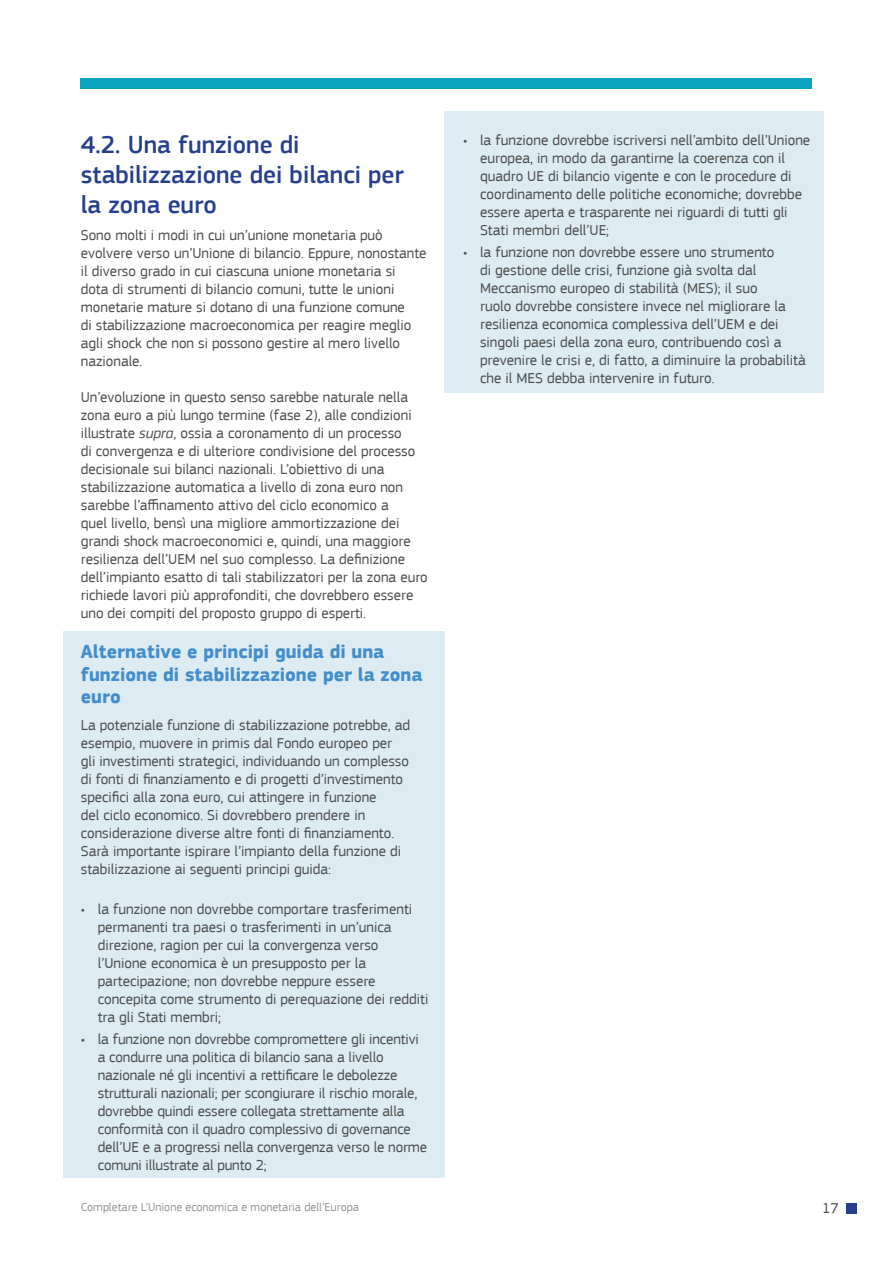
<style>
.page{position:relative;width:893px;height:1263px;background:#fff}
.page>*{position:absolute;margin:0;border:0;box-sizing:border-box;transform-origin:0 0}
._01_TITLE{font:500 25.5px/30px "EC Square Sans Pro";color:#253f8e}
._02_TITLE{font:700 19.5px/22.5px "EC Square Sans Pro";color:#448dcb}
.Body_Text{font:15px/18px "EC Square Sans Pro";color:#4c4c4e}
.t1{font:15px/18px "EC Square Sans Pro";color:#4b4c4d}
.t2{font:12px "EC Square Sans Pro";color:#939598}
.s1{font-style:italic}
</style>
<div class="page">
<div style="left:846px;top:1203px;width:10px;height:10px;background:#253f8e"></div>
<div style="left:444px;top:112px;width:380px;height:281px;background:#dcecf2"></div>
<div style="left:63px;top:631px;width:381px;height:547px;background:#dcecf2"></div>
<div style="left:81px;top:79px;width:731px;height:10px;background:#0ba3c0"></div>
<p class="_01_TITLE" style="left:81px;top:130px;width:324px">4.2. Una funzione di stabilizzazione dei bilanci per la zona euro</p>
<p class="Body_Text" style="left:81px;top:226px;width:347px">Sono molti i modi in cui un’unione monetaria può evolvere verso un’Unione di bilancio. Eppure, nonostante il diverso grado in cui ciascuna unione monetaria si dota di strumenti di bilancio comuni, tutte le unioni monetarie mature si dotano di una funzione comune<br>di stabilizzazione macroeconomica per reagire meglio agli shock che non si possono gestire al mero livello nazionale.</p>
<p class="Body_Text" style="left:81px;top:388px;width:349px">Un’evoluzione in questo senso sarebbe naturale nella zona euro a più lungo termine (fase 2), alle condizioni illustrate <span class="s1">supra</span>, ossia a coronamento di un processo<br>di convergenza e di ulteriore condivisione del processo decisionale sui bilanci nazionali. L’obiettivo di una stabilizzazione automatica a livello di zona euro non sarebbe l’affinamento attivo del ciclo economico a<br>quel livello, bensì una migliore ammortizzazione dei grandi shock macroeconomici e, quindi, una maggiore resilienza dell’UEM nel suo complesso. La definizione dell’impianto esatto di tali stabilizzatori per la zona euro richiede lavori più approfonditi, che dovrebbero essere uno dei compiti del proposto gruppo di esperti.</p>
<p class="_02_TITLE" style="left:81px;top:641px;width:343px">Alternative e principi guida di una funzione di stabilizzazione per la zona euro</p>
<p class="Body_Text" style="left:81px;top:716px;width:331px">La potenziale funzione di stabilizzazione potrebbe, ad esempio, muovere in primis dal Fondo europeo per gli investimenti strategici, individuando un complesso di fonti di finanziamento e di progetti d’investimento specifici alla zona euro, cui attingere in funzione<br>del ciclo economico. Si dovrebbero prendere in considerazione diverse altre fonti di finanziamento.<br>Sarà importante ispirare l’impianto della funzione di stabilizzazione ai seguenti principi guida:</p>
<p class="t1" style="left:98px;top:900px;width:332px;text-indent:-17px">• la funzione non dovrebbe comportare trasferimenti permanenti tra paesi o trasferimenti in un’unica direzione, ragion per cui la convergenza verso l’Unione economica è un presupposto per la partecipazione; non dovrebbe neppure essere concepita come strumento di perequazione dei redditi tra gli Stati membri;</p>
<p class="t1" style="left:98px;top:1030px;width:331px;text-indent:-17px">• la funzione non dovrebbe compromettere gli incentivi a condurre una politica di bilancio sana a livello nazionale né gli incentivi a rettificare le debolezze strutturali nazionali; per scongiurare il rischio morale, dovrebbe quindi essere collegata strettamente alla conformità con il quadro complessivo di governance dell’UE e a progressi nella convergenza verso le norme comuni illustrate al punto 2;</p>
<p class="t1" style="left:480px;top:131px;width:332px;text-indent:-17px">• la funzione dovrebbe iscriversi nell’ambito dell’Unione europea, in modo da garantirne la coerenza con il quadro UE di bilancio vigente e con le procedure di coordinamento delle politiche economiche; dovrebbe essere aperta e trasparente nei riguardi di tutti gli Stati membri dell’UE;</p>
<p class="t1" style="left:480px;top:244px;width:327px;text-indent:-17px">• la funzione non dovrebbe essere uno strumento<br>di gestione delle crisi, funzione già svolta dal Meccanismo europeo di stabilità (MES); il suo<br>ruolo dovrebbe consistere invece nel migliorare la resilienza economica complessiva dell’UEM e dei singoli paesi della zona euro, contribuendo così a prevenire le crisi e, di fatto, a diminuire la probabilità che il MES debba intervenire in futuro.</p>
<p class="t2" style="left:81px;top:1200px;width:280px">Completare L’Unione economica e monetaria dell’Europa</p>
<p class="t1" style="left:822px;top:1199px;width:18px">17</p>
</div>
